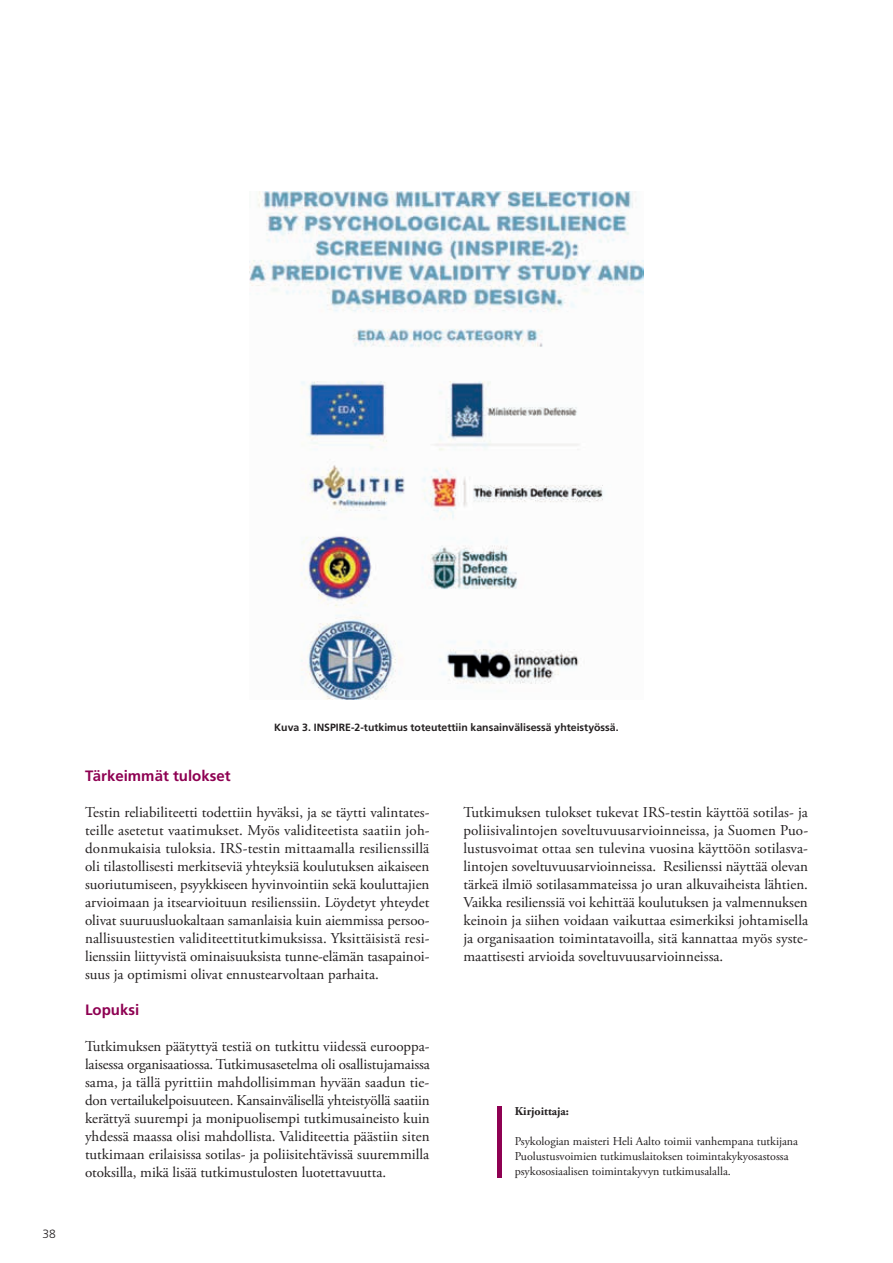
<style>
.page{position:relative;width:893px;height:1263px;background:#fff}
.page>*{position:absolute;margin:0;border:0;box-sizing:border-box;transform-origin:0 0}
.t1{font:15px/18px "Adobe Garamond Pro";color:#231f20;text-align:justify}
.t2{font:700 15px "Frutiger LT Pro";color:#8e0052}
.t3{font:12px/15px "Adobe Garamond Pro";color:#231f20}
.t4{font:700 12px "Adobe Garamond Pro";color:#231f20}
.t5{font:300 12px "Frutiger LT";color:#231f20}
.t6{font:700 10.5px "Frutiger LT Pro";color:#231f20}
</style>
<div class="page">
<div style="left:497px;top:1106px;width:5px;height:72px;background:#8e0052"></div>
<img style="left:249px;top:191px;width:395px;height:509px">
<p class="t5" style="left:43px;top:1227px;width:15px">38</p>
<p class="t6" style="left:274px;top:721px;width:346px">Kuva 3. INSPIRE-2-tutkimus toteutettiin kansainvälisessä yhteistyössä.</p>
<p class="t2" style="left:85px;top:767px;width:147px">Tärkeimmät tulokset</p>
<p class="t1" style="left:85px;top:804px;width:346px">Testin reliabiliteetti todettiin hyväksi, ja se täytti valintates&shy;teille asetetut vaatimukset. Myös validiteetista saatiin joh&shy;donmukaisia tuloksia. IRS-testin mittaamalla resilienssillä oli tilastollisesti merkitseviä yhteyksiä koulutuksen aikaiseen suoriutumiseen, psyykkiseen hyvinvointiin sekä kouluttajien arvioimaan ja itsearvioituun resilienssiin. Löydetyt yhteydet olivat suuruusluokaltaan samanlaisia kuin aiemmissa persoo&shy;nallisuustestien validiteettitutkimuksissa. Yksittäisistä resi&shy;lienssiin liittyvistä ominaisuuksista tunne-elämän tasapainoi&shy;suus ja optimismi olivat ennustearvoltaan parhaita.</p>
<p class="t2" style="left:85px;top:1001px;width:56px">Lopuksi</p>
<p class="t1" style="left:85px;top:1038px;width:346px">Tutkimuksen päätyttyä testiä on tutkittu viidessä eurooppa&shy;laisessa organisaatiossa. Tutkimusasetelma oli osallistujamaissa sama, ja tällä pyrittiin mahdollisimman hyvään saadun tie&shy;don vertailukelpoisuuteen. Kansainvälisellä yhteistyöllä saatiin kerättyä suurempi ja monipuolisempi tutkimusaineisto kuin yhdessä maassa olisi mahdollista. Validiteettia päästiin siten tutkimaan erilaisissa sotilas- ja poliisitehtävissä suuremmilla otoksilla, mikä lisää tutkimustulosten luotettavuutta.</p>
<p class="t1" style="left:463px;top:803px;width:346px">Tutkimuksen tulokset tukevat IRS-testin käyttöä sotilas- ja poliisivalintojen soveltuvuusarvioinneissa, ja Suomen Puo&shy;lustusvoimat ottaa sen tulevina vuosina käyttöön sotilasva&shy;lintojen soveltuvuusarvioinneissa. Resilienssi näyttää olevan tärkeä ilmiö sotilasammateissa jo uran alkuvaiheista lähtien.<br>Vaikka resilienssiä voi kehittää koulutuksen ja valmennuksen keinoin ja siihen voidaan vaikuttaa esimerkiksi johtamisella ja organisaation toimintatavoilla, sitä kannattaa myös syste&shy;maattisesti arvioida soveltuvuusarvioinneissa.</p>
<p class="t4" style="left:515px;top:1104px;width:56px">Kirjoittaja:</p>
<p class="t3" style="left:515px;top:1134px;width:285px">Psykologian maisteri Heli Aalto toimii vanhempana tutkijana<br>Puolustusvoimien tutkimuslaitoksen toimintakykyosastossa psykososiaalisen toimintakyvyn tutkimusalalla.</p>
</div>
